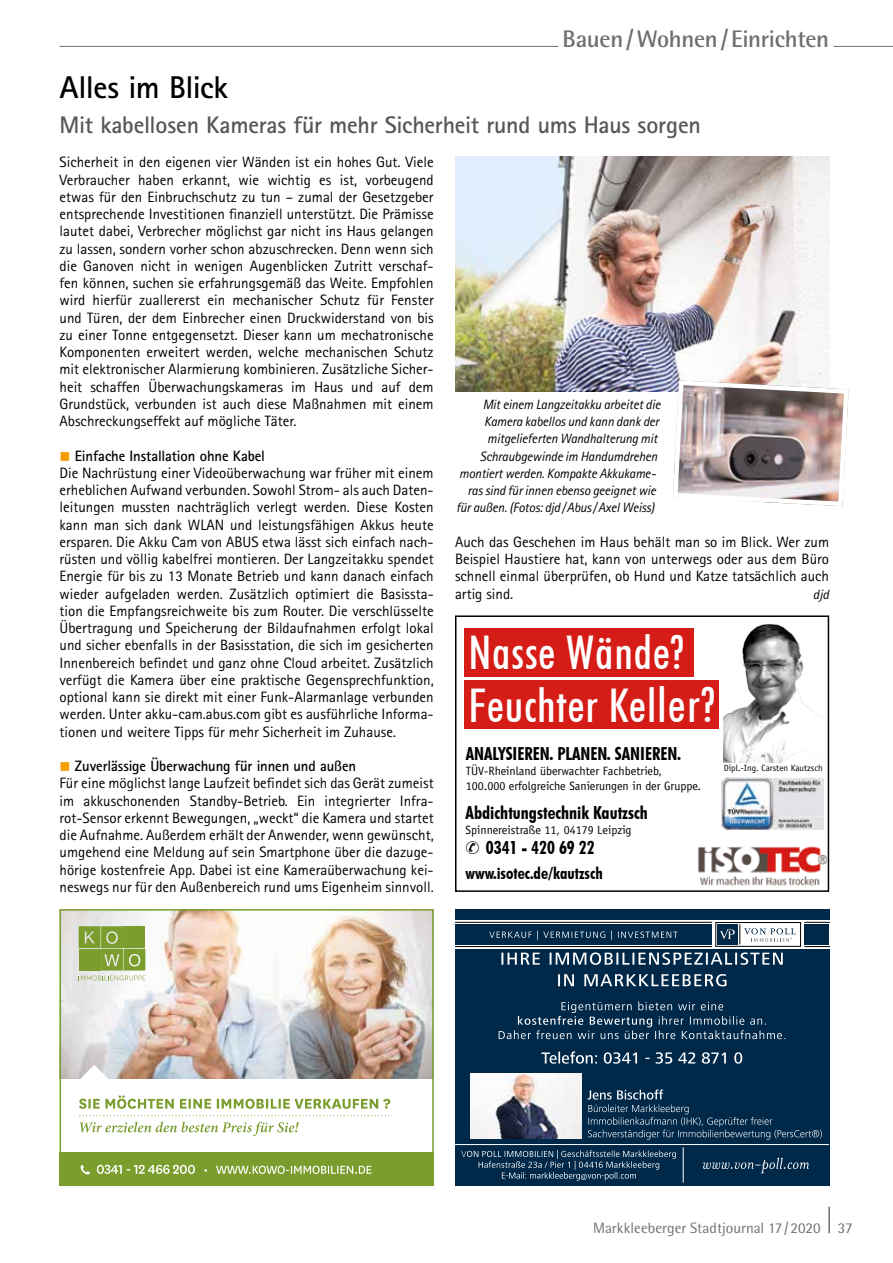
<style>
.page{position:relative;width:893px;height:1263px;background:#fff}
.page>*{position:absolute;margin:0;border:0;box-sizing:border-box;transform-origin:0 0}
.t1{font:500 condensed 46.5px/52.5px "Futura BT";letter-spacing:.02em;color:#fff}
.t2{font:700 31.5px "Rotis Sans Serif";letter-spacing:-.015em;color:#000}
.t3{font:700 24px "Rotis Sans Serif";letter-spacing:-.01em;color:#575756}
.t4{font:700 24px "Rotis Semi Sans";letter-spacing:-.015em;color:#706f6f}
.t5{font:700 condensed 18px "Futura BT";color:#000}
.t6{font:700 condensed 16.5px "Futura BT";color:#000}
.t7{font:15px/17.2px "Rotis Sans Serif";color:#000;text-align:justify}
.t8{font:15px "Rotis Semi Sans";color:#706f6f}
.t9{font:italic 13.5px "Rotis Sans Serif";letter-spacing:-.01em;color:#000}
.t10{font:12px/15px "Officina Sans";color:#000}
.t11{font:9px "Officina Sans";color:#000}
.s1{color:#f59c00}
.s2{font-weight:700}
.s3{font-size:48px}
</style>
<div class="page">
<hr style="left:828px;top:1206px;width:2px;height:27px;background:#706f6f">
<hr style="left:60px;top:46px;width:833px;height:1px;background:#706f6f">
<hr style="left:558px;top:46px;width:275px;height:1px;background:#fff">
<div style="left:60px;top:1152px;width:374px;height:33px;background:#7a9d2d"></div>
<img style="left:63px;top:912px;width:368px;height:167px">
<svg style="left:79px;top:926px;width:66px;height:54px;background:#95b05a"></svg>
<div style="left:60px;top:909px;width:374px;height:276px;border:2px solid #7a9d2d"></div>
<svg style="left:79px;top:1065px;width:311px;height:44px"></svg>
<svg style="left:79px;top:1115px;width:310px;height:21px"></svg>
<svg style="left:97px;top:1165px;width:274px;height:9px"></svg>
<svg style="left:81px;top:1165px;width:9px;height:9px"></svg>
<div style="left:465px;top:628px;width:229px;height:49px;background:#d51c16"></div>
<div style="left:465px;top:680px;width:254px;height:49px;background:#d51c16"></div>
<img style="left:724px;top:623px;width:97px;height:139px">
<img style="left:722px;top:777px;width:101px;height:52px">
<img style="left:698px;top:846px;width:128px;height:39px">
<div style="left:455px;top:615px;width:374px;height:277px;border:2px solid #000"></div>
<div style="left:455px;top:909px;width:374px;height:276px;background:#002849"></div>
<svg style="left:499px;top:1001px;width:286px;height:38px"></svg>
<svg style="left:558px;top:974px;width:168px;height:12px"></svg>
<svg style="left:455px;top:920px;width:374px;height:28px"></svg>
<div style="left:455px;top:924px;width:257px;height:21px;background:#002849"></div>
<hr style="left:455px;top:922px;width:257px;height:1px;background:#000">
<hr style="left:455px;top:946px;width:257px;height:1px;background:#000">
<svg style="left:489px;top:922px;width:340px;height:43px"></svg>
<svg style="left:461px;top:1150px;width:215px;height:30px"></svg>
<hr style="left:455px;top:1144px;width:374px;height:1px;background:#fff">
<svg style="left:588px;top:1089px;width:234px;height:50px"></svg>
<hr style="left:683px;top:1147px;width:1px;height:35px;background:#fff">
<svg style="left:703px;top:1157px;width:106px;height:16px"></svg>
<svg style="left:541px;top:1051px;width:201px;height:13px"></svg>
<img style="left:470px;top:1073px;width:111px;height:65px">
<img style="left:455px;top:156px;width:374px;height:236px">
<img style="left:671px;top:378px;width:178px;height:129px">
<h3 class="t4" style="left:563px;top:24px;width:268px">Bauen/Wohnen/ Einrichten</h3>
<h2 class="t2" style="left:60px;top:68px;width:170px">Alles im Blick</h2>
<h3 class="t3" style="left:60px;top:109px;width:643px">Mit kabellosen Kameras für mehr Sicherheit rund ums Haus sorgen</h3>
<p class="t7" style="left:60px;top:153px;width:376px">Sicherheit in den eigenen vier Wänden ist ein hohes Gut. Viele Verbraucher haben erkannt, wie wichtig es ist, vorbeugend etwas für den Einbruchschutz zu tun – zumal der Gesetzgeber entsprechende Investitionen finanziell unterstützt. Die Prämisse lautet dabei, Verbrecher möglichst gar nicht ins Haus gelangen zu lassen, sondern vorher schon abzuschrecken. Denn wenn sich die Ganoven nicht in wenigen Augenblicken Zutritt verschaf&shy;fen können, suchen sie erfahrungsgemäß das Weite. Empfohlen wird hierfür zuallererst ein mechanischer Schutz für Fenster und Türen, der dem Einbrecher einen Druckwiderstand von bis zu einer Tonne entgegensetzt. Dieser kann um mechatronische Komponenten erweitert werden, welche mechanischen Schutz mit elektronischer Alarmierung kombinieren. Zusätzliche Sicher&shy;heit schaffen Überwachungskameras im Haus und auf dem Grundstück, verbunden ist auch diese Maßnahmen mit einem Abschreckungseffekt auf mögliche Täter.</p>
<p class="t7" style="left:60px;top:447px;width:376px;text-align:left"><span class="s1">■</span> <span class="s2">Einfache Installation ohne Kabel<br></span>Die Nachrüstung einer Videoüberwachung war früher mit einem erheblichen Aufwand verbunden. Sowohl Strom- als auch Daten&shy;leitungen mussten nachträglich verlegt werden. Diese Kosten kann man sich dank WLAN und leistungsfähigen Akkus heute ersparen. Die Akku Cam von ABUS etwa lässt sich einfach nach&shy;rüsten und völlig kabelfrei montieren. Der Langzeitakku spendet Energie für bis zu 13 Monate Betrieb und kann danach einfach wieder aufgeladen werden. Zusätzlich optimiert die Basissta&shy;tion die Empfangsreichweite bis zum Router. Die verschlüsselte Übertragung und Speicherung der Bildaufnahmen erfolgt lokal und sicher ebenfalls in der Basisstation, die sich im gesicherten Innenbereich befindet und ganz ohne Cloud arbeitet. Zusätzlich verfügt die Kamera über eine praktische Gegensprechfunktion, optional kann sie direkt mit einer Funk-Alarmanlage verbunden werden. Unter akku-cam.abus.com gibt es ausführliche Informa&shy;tionen und weitere Tipps für mehr Sicherheit im Zuhause.</p>
<p class="t7" style="left:60px;top:757px;width:376px;text-align:left"><span class="s1">■</span> <span class="s2">Zuverlässige Überwachung für innen und außen<br></span>Für eine möglichst lange Laufzeit befindet sich das Gerät zumeist im akkuschonenden Standby-Betrieb. Ein integrierter Infra&shy;rot-Sensor erkennt Bewegungen, „weckt“ die Kamera und startet die Aufnahme. Außerdem erhält der Anwender, wenn gewünscht, umgehend eine Meldung auf sein Smartphone über die dazuge&shy;hörige kostenfreie App. Dabei ist eine Kameraüberwachung kei&shy;neswegs nur für den Außenbereich rund ums Eigenheim sinnvoll.</p>
<p class="t9" style="left:483px;top:396px;width:179px">Mit einem Langzeitakku arbeitet die</p>
<p class="t9" style="left:484px;top:414px;width:176px">Kamera kabellos und kann dank der</p>
<p class="t9" style="left:487px;top:431px;width:172px">mitgelieferten Wandhalterung mit</p>
<p class="t9" style="left:480px;top:448px;width:179px">Schraubgewinde im Handumdrehen</p>
<p class="t9" style="left:459px;top:465px;width:198px">montiert werden. Kompakte Akkukame-</p>
<p class="t9" style="left:468px;top:483px;width:190px">ras sind für innen ebenso geeignet wie</p>
<p class="t9" style="left:456px;top:500px;width:200px">für außen. (Fotos: djd/Abus/Axel Weiss)</p>
<p class="t7" style="left:455px;top:533px;width:376px">Auch das Geschehen im Haus behält man so im Blick. Wer zum Beispiel Haustiere hat, kann von unterwegs oder aus dem Büro schnell einmal überprüfen, ob Hund und Katze tatsächlich auch artig sind.</p>
<p class="t9" style="left:813px;top:586px;width:18px">djd</p>
<h1 class="t1" style="left:468px;top:626px;width:248px">Nasse Wände?<br>Feuchter Kel<span class="s3">ler?</span></h1>
<p class="t5" style="left:466px;top:742px;width:217px">ANALYSIEREN. PLANEN. SANIEREN.</p>
<p class="t10" style="left:466px;top:763px;width:237px">TÜV-Rheinland überwachter Fachbetrieb,<br>100.000 erfolgreiche Sanierungen in der Gruppe.</p>
<p class="t11" style="left:724px;top:763px;width:101px">Dipl.-Ing. Carsten Kautzsch</p>
<p class="t5" style="left:466px;top:802px;width:184px">Abdichtungstechnik Kautzsch</p>
<p class="t10" style="left:466px;top:823px;width:167px">Spinnereistraße 11, 04179 Leipzig</p>
<p class="t5" style="left:486px;top:837px;width:110px">0341 - 420 69 22</p>
<p class="t6" style="left:466px;top:863px;width:139px">www.isotec.de/kautzsch</p>
<p class="t8" style="left:593px;top:1219px;width:261px">Markkleeberger Stadtjournal 17/2020 37</p>
</div>
